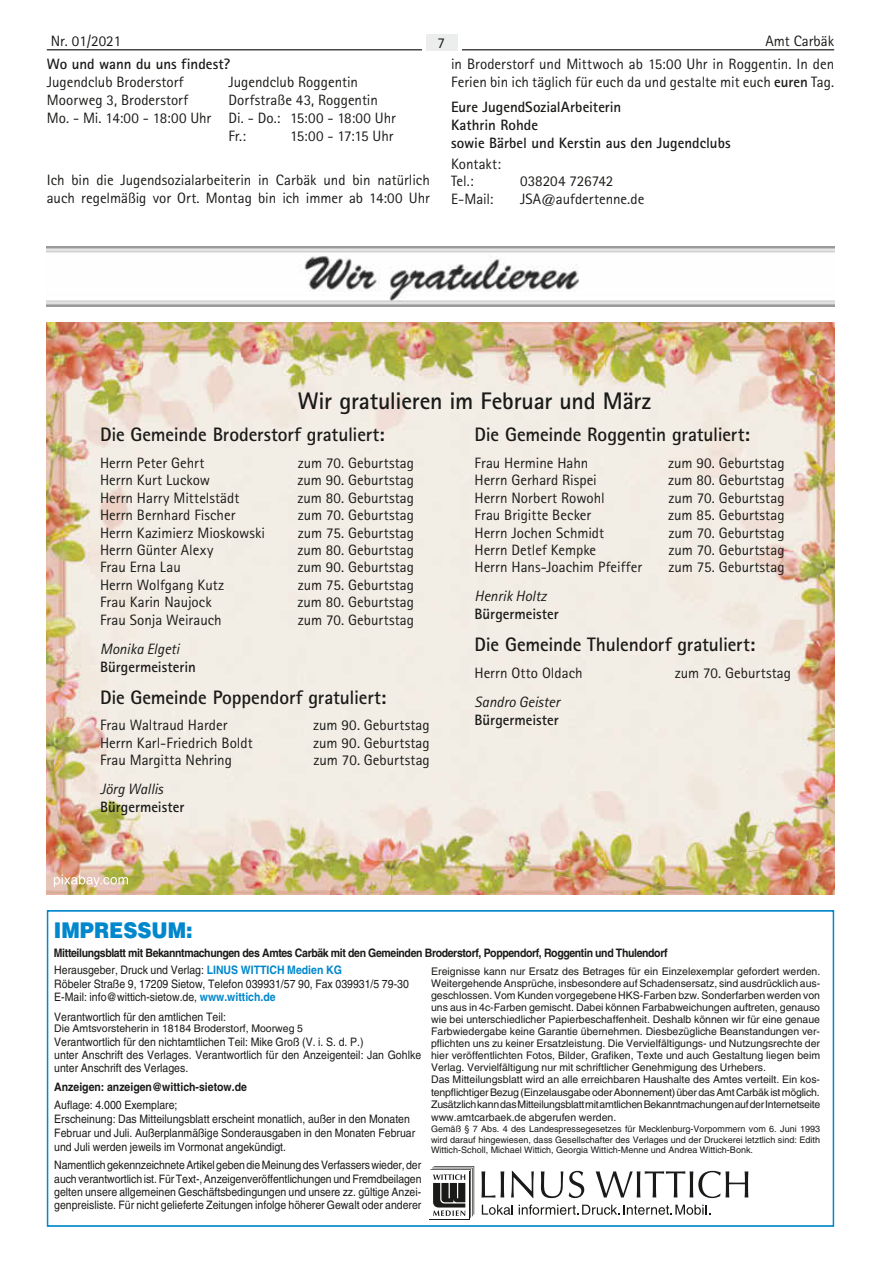
<style>
.page{position:relative;width:881px;height:1263px;background:#fff}
.page>*{position:absolute;margin:0;border:0;box-sizing:border-box;transform-origin:0 0}
.t1{font:700 24px "Agfa Rotis Sans Serif";letter-spacing:-.015em;color:#1a1a18}
.t2{font:900 21.6px "Helvetica LT";color:#0087cc;scale:.9 1}
.t3{font:700 19.5px "Agfa Rotis Sans Serif";letter-spacing:-.01em;color:#1a1a18}
.t4{font:15px/23px "Agfa Rotis Sans Serif";color:#1a1a18}
.t5{font:700 15px/18px "Agfa Rotis Sans Serif";color:#1a1a18}
.t6{font:italic 15px "Agfa Rotis Sans Serif";letter-spacing:-.005em;color:#1a1a18}
.t7{font:15px "Agfa Rotis Sans Serif";letter-spacing:-.03em;color:#1a1a18}
.t8{font:11.7px/13.4px "Helvetica LT";color:#1a1a18;scale:.9 1}
.t9{font:700 11.7px/17.5px "Helvetica LT";letter-spacing:-.035em;color:#1a1a18;scale:.9 1}
.t10{font:700 11.7px "Helvetica LT";color:#1a1a18;scale:.9 1}
.t11{font:10.5px/12.1px "Helvetica LT";color:#1a1a18}
.t12{font:9px/10.8px "Helvetica LT";color:#1a1a18;text-align:justify}
.s1{font-weight:700}
.s2{font-weight:400}
.s3{color:#0087cc}
.s4{font-weight:700;color:#0087cc}
</style>
<div class="page">
<hr style="left:47px;top:49px;width:786px;height:1px;background:#1a1a18">
<div style="left:422px;top:26px;width:39px;height:29px;background:#fff"></div>
<div style="left:425px;top:34px;width:32px;height:16px;background:#eceded"></div>
<img style="left:47px;top:322px;width:786px;height:572px">
<div style="left:47px;top:910px;width:786px;height:317px;border:2px solid #0087cc"></div>
<svg style="left:481px;top:1171px;width:23px;height:26px"></svg>
<svg style="left:511px;top:1171px;width:22px;height:27px"></svg>
<svg style="left:540px;top:1171px;width:44px;height:27px"></svg>
<svg style="left:595px;top:1171px;width:153px;height:27px"></svg>
<svg style="left:430px;top:1166px;width:44px;height:52px"></svg>
<svg style="left:481px;top:1204px;width:229px;height:11px"></svg>
<img style="left:47px;top:247px;width:786px;height:59px">
<svg style="left:54px;top:874px;width:74px;height:13px"></svg>
<p class="t4" style="left:51px;top:29px;width:72px">Nr. 01/2021</p>
<p class="t4" style="left:437px;top:31px;width:9px">7</p>
<p class="t4" style="left:451px;top:29px;width:384px;text-align:right">Amt Carbäk<br>in Broderstorf und Mittwoch ab 15:00 Uhr in Roggentin. In den</p>
<p class="t4" style="left:451px;top:69px;width:384px;line-height:25.5px">Ferien bin ich täglich für euch da und gestalte mit euch <span class="s1">euren</span> Tag.<br><span class="s1">Eure JugendSozialArbeiterin</span></p>
<p class="t5" style="left:451px;top:116px;width:281px">Kathrin Rohde<br>sowie Bärbel und Kerstin aus den Jugendclubs</p>
<p class="t4" style="left:451px;top:155px;width:51px;line-height:17.4px">Kontakt:<br>Tel.:</p>
<p class="t5" style="left:47px;top:55px;width:185px">Wo und wann du uns findest?</p>
<p class="t4" style="left:47px;top:71px;width:138px">Jugendclub Broderstorf</p>
<p class="t4" style="left:228px;top:71px;width:131px">Jugendclub Roggentin</p>
<p class="t4" style="left:47px;top:89px;width:143px">Moorweg 3, Broderstorf</p>
<p class="t4" style="left:228px;top:89px;width:151px">Dorfstraße 43, Roggentin</p>
<p class="t4" style="left:47px;top:107px;width:350px">Mo. - Mi. 14:00 - 18:00 Uhr Di. - Do.: 15:00 - 18:00 Uhr</p>
<p class="t4" style="left:228px;top:125px;width:19px">Fr.:</p>
<p class="t7" style="left:290px;top:127px;width:105px">15:00 - 17:15 Uhr</p>
<p class="t4" style="left:47px;top:171px;width:384px;line-height:18px">Ich bin die Jugendsozialarbeiterin in Carbäk und bin natürlich auch regelmäßig vor Ort. Montag bin ich immer ab 14:00 Uhr</p>
<p class="t4" style="left:520px;top:170px;width:95px">038204 726742</p>
<p class="t4" style="left:451px;top:187px;width:44px">E-Mail:</p>
<p class="t4" style="left:520px;top:187px;width:126px">JSA@aufdertenne.de</p>
<h1 class="t1" style="left:298px;top:386px;width:354px">Wir gratulieren im Februar und März</h1>
<h3 class="t3" style="left:100px;top:422px;width:286px">Die Gemeinde Broderstorf gratuliert:</h3>
<p class="t4" style="left:100px;top:451px;width:106px">Herrn Peter Gehrt</p>
<p class="t4" style="left:298px;top:451px;width:118px">zum 70. Geburtstag</p>
<p class="t4" style="left:100px;top:469px;width:111px">Herrn Kurt Luckow</p>
<p class="t4" style="left:297px;top:469px;width:118px">zum 90. Geburtstag</p>
<p class="t4" style="left:100px;top:486px;width:141px">Herrn Harry Mittelstädt</p>
<p class="t4" style="left:297px;top:486px;width:118px">zum 80. Geburtstag</p>
<p class="t4" style="left:100px;top:503px;width:137px">Herrn Bernhard Fischer</p>
<p class="t4" style="left:298px;top:503px;width:118px">zum 70. Geburtstag</p>
<p class="t4" style="left:100px;top:521px;width:167px">Herrn Kazimierz Mioskowski</p>
<p class="t4" style="left:298px;top:521px;width:118px">zum 75. Geburtstag</p>
<p class="t4" style="left:100px;top:538px;width:115px">Herrn Günter Alexy</p>
<p class="t4" style="left:297px;top:538px;width:118px">zum 80. Geburtstag</p>
<p class="t4" style="left:100px;top:556px;width:82px">Frau Erna Lau</p>
<p class="t4" style="left:297px;top:556px;width:118px">zum 90. Geburtstag</p>
<p class="t4" style="left:100px;top:573px;width:126px">Herrn Wolfgang Kutz</p>
<p class="t4" style="left:298px;top:573px;width:118px">zum 75. Geburtstag</p>
<p class="t4" style="left:100px;top:591px;width:113px">Frau Karin Naujock</p>
<p class="t4" style="left:297px;top:591px;width:118px">zum 80. Geburtstag</p>
<p class="t4" style="left:100px;top:608px;width:123px">Frau Sonja Weirauch</p>
<p class="t4" style="left:298px;top:608px;width:118px">zum 70. Geburtstag</p>
<p class="t6" style="left:100px;top:640px;width:81px">Monika Elgeti</p>
<p class="t5" style="left:100px;top:657px;width:97px">Bürgermeisterin</p>
<h3 class="t3" style="left:100px;top:685px;width:288px">Die Gemeinde Poppendorf gratuliert:</h3>
<p class="t4" style="left:100px;top:714px;width:129px">Frau Waltraud Harder</p>
<p class="t4" style="left:313px;top:714px;width:118px">zum 90. Geburtstag</p>
<p class="t4" style="left:100px;top:731px;width:154px">Herrn Karl-Friedrich Boldt</p>
<p class="t4" style="left:313px;top:731px;width:118px">zum 90. Geburtstag</p>
<p class="t4" style="left:100px;top:748px;width:133px">Frau Margitta Nehring</p>
<p class="t4" style="left:313px;top:748px;width:118px">zum 70. Geburtstag</p>
<p class="t6" style="left:100px;top:780px;width:65px">Jörg Wallis</p>
<p class="t5" style="left:100px;top:798px;width:86px">Bürgermeister</p>
<h3 class="t3" style="left:474px;top:422px;width:277px">Die Gemeinde Roggentin gratuliert:</h3>
<p class="t4" style="left:474px;top:451px;width:115px">Frau Hermine Hahn</p>
<p class="t4" style="left:667px;top:451px;width:118px">zum 90. Geburtstag</p>
<p class="t4" style="left:474px;top:469px;width:124px">Herrn Gerhard Rispei</p>
<p class="t4" style="left:667px;top:469px;width:118px">zum 80. Geburtstag</p>
<p class="t4" style="left:474px;top:486px;width:132px">Herrn Norbert Rowohl</p>
<p class="t4" style="left:668px;top:486px;width:118px">zum 70. Geburtstag</p>
<p class="t4" style="left:474px;top:503px;width:118px">Frau Brigitte Becker</p>
<p class="t4" style="left:667px;top:503px;width:118px">zum 85. Geburtstag</p>
<p class="t4" style="left:474px;top:521px;width:131px">Herrn Jochen Schmidt</p>
<p class="t4" style="left:668px;top:521px;width:118px">zum 70. Geburtstag</p>
<p class="t4" style="left:474px;top:538px;width:123px">Herrn Detlef Kempke</p>
<p class="t4" style="left:668px;top:538px;width:118px">zum 70. Geburtstag</p>
<p class="t4" style="left:474px;top:556px;width:169px">Herrn Hans-Joachim Pfeiffer</p>
<p class="t4" style="left:668px;top:556px;width:118px">zum 75. Geburtstag</p>
<p class="t6" style="left:474px;top:587px;width:74px">Henrik Holtz</p>
<p class="t5" style="left:474px;top:605px;width:86px">Bürgermeister</p>
<h3 class="t3" style="left:474px;top:632px;width:282px">Die Gemeinde Thulendorf gratuliert:</h3>
<p class="t4" style="left:474px;top:661px;width:110px">Herrn Otto Oldach</p>
<p class="t4" style="left:674px;top:661px;width:118px">zum 70. Geburtstag</p>
<p class="t6" style="left:474px;top:693px;width:87px">Sandro Geister</p>
<p class="t5" style="left:474px;top:710px;width:86px">Bürgermeister</p>
<h2 class="t2" style="left:54px;top:916px;width:156px">IMPRESSUM:</h2>
<p class="t9" style="left:54px;top:944px;width:683px">Mitteilungsblatt mit Bekanntmachungen des Amtes Carbäk mit den Gemeinden Broderstorf, Poppendorf, Roggentin und Thulendorf<br><span class="s2">Herausgeber, Druck und Verlag:</span> <span class="s3">LINUS WITTICH Medien KG</span></p>
<p class="t8" style="left:54px;top:977px;width:395px">Röbeler Straße 9, 17209 Sietow, Telefon 039931/57 90, Fax 039931/5 79-30<br>E-Mail: info@wittich-sietow.de, <span class="s4">www.wittich.de</span></p>
<p class="t8" style="left:54px;top:1010px;width:192px">Verantwortlich für den amtlichen Teil:</p>
<p class="t11" style="left:54px;top:1022px;width:250px">Die Amtsvorsteherin in 18184 Broderstorf, Moorweg 5</p>
<p class="t8" style="left:54px;top:1035px;width:409px">Verantwortlich für den nichtamtlichen Teil: Mike Groß (V. i. S. d. P.)<br>unter Anschrift des Verlages. Verantwortlich für den Anzeigenteil: Jan Gohlke unter Anschrift des Verlages.</p>
<p class="t10" style="left:54px;top:1079px;width:215px">Anzeigen: anzeigen@wittich-sietow.de</p>
<p class="t8" style="left:54px;top:1098px;width:402px;line-height:14px">Auflage: 4.000 Exemplare;<br>Erscheinung: Das Mitteilungsblatt erscheint monatlich, außer in den Monaten Februar und Juli. Außerplanmäßige Sonderausgaben in den Monaten Februar und Juli werden jeweils im Vormonat angekündigt.</p>
<p class="t8" style="left:54px;top:1158px;width:409px;text-align:justify">Namentlich gekennzeichnete Artikel geben die Meinung des Verfassers wieder, der auch verantwortlich ist. Für Text-, Anzeigenveröffentlichungen und Fremdbeilagen gelten unsere allgemeinen Geschäftsbedingungen und unsere zz. gültige Anzei&shy;genpreisliste. Für nicht gelieferte Zeitungen infolge höherer Gewalt oder anderer</p>
<p class="t11" style="left:431px;top:965px;width:390px">Ereignisse kann nur Ersatz des Betrages für ein Einzelexemplar gefordert werden.<br>Weitergehende Ansprüche, insbesondere auf Schadensersatz, sind ausdrücklich aus&shy;geschlossen. Vom Kunden vorgegebene HKS-Farben bzw. Sonderfarben werden von uns aus in 4c-Farben gemischt. Dabei können Farbabweichungen auftreten, genauso wie bei unterschiedlicher Papierbeschaffenheit. Deshalb können wir für eine genaue Farbwiedergabe keine Garantie übernehmen. Diesbezügliche Beanstandungen ver&shy;pflichten uns zu keiner Ersatzleistung. Die Vervielfältigungs- und Nutzungsrechte der hier veröffentlichten Fotos, Bilder, Grafiken, Texte und auch Gestaltung liegen beim Verlag. Vervielfältigung nur mit schriftlicher Genehmigung des Urhebers.<br>Das Mitteilungsblatt wird an alle erreichbaren Haushalte des Amtes verteilt. Ein kos&shy;tenpflichtiger Bezug (Einzelausgabe oder Abonnement) über das Amt Carbäk ist möglich.<br>Zusätzlich kann das Mitteilungsblatt mit amtlichen Bekanntmachungen auf der Internetseite www.amtcarbaek.de abgerufen werden.</p>
<p class="t12" style="left:431px;top:1123px;width:390px">Gemäß § 7 Abs. 4 des Landespressegesetzes für Mecklenburg-Vorpommern vom 6. Juni 1993 wird darauf hingewiesen, dass Gesellschafter des Verlages und der Druckerei letztlich sind: Edith Wittich-Scholl, Michael Wittich, Georgia Wittich-Menne und Andrea Wittich-Bonk.</p>
</div>
